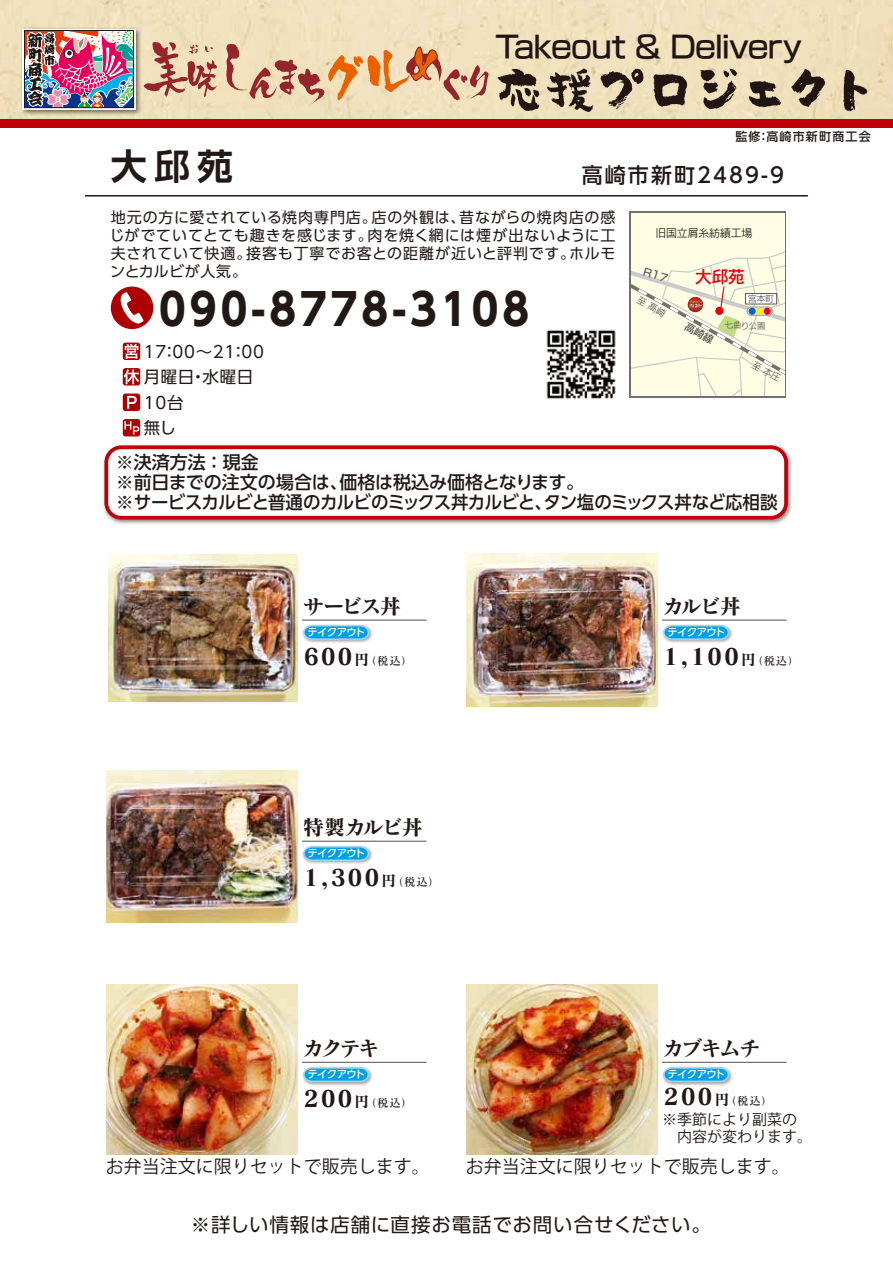
<style>
.page{position:relative;width:893px;height:1263px;background:#fff}
.page>*{position:absolute;margin:0;border:0;box-sizing:border-box;transform-origin:0 0}
.t1{font:50.55px "FOT Kso Basakoro";letter-spacing:-.065em;color:#201513}
.t2{font:700 43.5px "UD Shin Go Pro";letter-spacing:.1em;color:#221815;scale:.93 1}
.t3{font:700 36px "UD Shin Go Pro De";color:#221815}
.t4{font:30px "New Rodin Pro DB";letter-spacing:-.035em;color:#201513}
.t5{font:22.8px "Matisse Pro EB";letter-spacing:.075em;color:#221815}
.t6{font:21px "Matisse Pro B";letter-spacing:-.08em;color:#221815}
.t7{font:500 21px "UD Shin Go Pro";letter-spacing:.1em;color:#221815}
.t8{font:19.5px "UD Shin Go Pro";letter-spacing:.035em;color:#221815}
.t9{font:500 18px/20.2px "UD Shin Go Pro";letter-spacing:-.03em;color:#221815}
.t10{font:18px "Koz Go Pr 6 N";color:#221815}
.t11{font:16.5px/25.5px "UD Shin Go Pro";letter-spacing:.05em;color:#221815}
.t12{font:16.5px "New Rodin Pro DB";color:#e60012}
.t13{font:15px/18px "UD Shin Go Pro";letter-spacing:.05em;color:#221815;text-align:justify}
.t14{font:15px/16.5px "Koz Go Pr 6 N";color:#221815}
.t15{font:500 12px "UD Shin Go Pro";letter-spacing:.1em;color:#221815}
.t16{font:11.4px "Matisse Pro DB";color:#221815}
.t17{font:10.8px "New Rodin Pro M";color:#221815}
.t18{font:500 10.5px "UD Shin Go Pro";letter-spacing:-.065em;color:#fff}
.t19{font:8.7px "New Rodin Pro M";color:#595757}
.t20{font:8.25px "New Rodin Pro M";letter-spacing:-.03em;color:#595757}
.s1{font-family:"Matisse Pro EB";font-size:22.8px}
.s2{font-family:"Matisse Pro B";font-size:15.15px}
.s3{font-family:"Matisse Pro DB";font-size:11.4px}
</style>
<div class="page">
<img style="left:307px;top:628px;width:66px;height:15px">
<svg style="left:302px;top:624px;width:68px;height:17px"></svg>
<hr style="left:302px;top:620px;width:125px;height:1px;background:#514f4f">
<img style="left:466px;top:553px;width:192px;height:154px">
<img style="left:108px;top:554px;width:190px;height:147px">
<img style="left:466px;top:985px;width:192px;height:170px">
<img style="left:106px;top:770px;width:192px;height:152px">
<img style="left:106px;top:985px;width:192px;height:170px">
<img style="left:667px;top:628px;width:66px;height:15px">
<svg style="left:662px;top:624px;width:68px;height:17px"></svg>
<hr style="left:662px;top:620px;width:124px;height:1px;background:#514f4f">
<img style="left:307px;top:849px;width:66px;height:15px">
<svg style="left:302px;top:845px;width:68px;height:17px"></svg>
<hr style="left:302px;top:841px;width:125px;height:1px;background:#514f4f">
<img style="left:306px;top:1070px;width:67px;height:16px">
<svg style="left:302px;top:1066px;width:68px;height:17px"></svg>
<hr style="left:302px;top:1062px;width:125px;height:1px;background:#514f4f">
<img style="left:666px;top:1070px;width:67px;height:16px">
<svg style="left:662px;top:1066px;width:68px;height:17px"></svg>
<hr style="left:662px;top:1062px;width:124px;height:1px;background:#514f4f">
<div style="left:0;top:0;width:893px;height:128px;background:#f0e0bc"></div>
<div style="left:0;top:119px;width:893px;height:9px;background:#bf0008"></div>
<svg style="left:629px;top:211px;width:157px;height:186px;background:#a09e96"></svg>
<hr style="left:85px;top:195px;width:723px;height:1px;background:#221815">
<svg style="left:144px;top:42px;width:76px;height:55px"></svg>
<svg style="left:226px;top:44px;width:263px;height:62px"></svg>
<img style="left:546px;top:329px;width:70px;height:70px">
<svg style="left:123px;top:343px;width:17px;height:17px"></svg>
<svg style="left:125px;top:344px;width:13px;height:15px"></svg>
<svg style="left:123px;top:368px;width:17px;height:17px"></svg>
<svg style="left:124px;top:369px;width:15px;height:15px"></svg>
<div style="left:123px;top:394px;width:17px;height:17px;background:#ad0003;border-radius:3px"></div>
<svg style="left:127px;top:396px;width:10px;height:13px"></svg>
<div style="left:123px;top:419px;width:17px;height:17px;background:#ad0003;border-radius:3px"></div>
<svg style="left:124px;top:421px;width:15px;height:14px"></svg>
<img style="left:18px;top:28px;width:126px;height:90px">
<svg style="left:22px;top:29px;width:113px;height:81px"></svg>
<img style="left:23px;top:0;width:111px;height:109px">
<div style="left:24px;top:30px;width:110px;height:78px;border:1px solid #221815"></div>
<img style="left:103px;top:444px;width:689px;height:80px">
<div style="left:106px;top:447px;width:680px;height:71px;background:#fff;border-radius:15px"></div>
<div style="left:104px;top:445px;width:684px;height:75px;border:4px solid #bf0008;border-radius:15px"></div>
<div style="left:632px;top:213px;width:152px;height:182px;background:#fffde4"></div>
<div style="left:111px;top:287px;width:42px;height:42px;background:#ad0003;border-radius:50%"></div>
<svg style="left:120px;top:292px;width:24px;height:32px"></svg>
<svg style="left:632px;top:251px;width:152px;height:144px"></svg>
<h3 class="t4" style="left:495px;top:20px;width:308px">Takeout &amp; Delivery</h3>
<h1 class="t1" style="left:495px;top:63px;width:385px">応援プロジェクト</h1>
<p class="t15" style="left:735px;top:126px;width:137px">監修：高崎市新町商工会</p>
<h3 class="t3" style="left:111px;top:137px;width:124px">大邱苑</h3>
<h3 class="t7" style="left:582px;top:158px;width:204px">高崎市新町2489-9</h3>
<p class="t13" style="left:109px;top:208px;width:508px">地元の方に愛されている焼肉専門店。店の外観は、昔ながらの焼肉店の感じがでていてとても趣きを感じます。肉を焼く網には煙が出ないように工夫されていて快適。接客も丁寧でお客との距離が近いと評判です。ホルモンとカルビが人気。</p>
<p class="t17" style="left:655px;top:224px;width:98px">旧国立屑糸紡績工場</p>
<p class="t12" style="left:695px;top:262px;width:51px">大邱苑</p>
<h2 class="t2" style="left:159px;top:274px;width:399px">090-8778-3108</h2>
<p class="t19" style="left:748px;top:291px;width:27px">宮本町</p>
<p class="t20" style="left:725px;top:318px;width:42px">七曲り公園</p>
<p class="t11" style="left:144px;top:338px;width:122px">17：00～21：00月曜日・水曜日<br>10台<br>無し</p>
<p class="t9" style="left:116px;top:451px;width:663px">※決済方法 ：現金<br>※前日までの注文の場合は、価格は税込み価格となります。<br>※サービスカルビと普通のカルビのミックス丼カルビと、タン塩のミックス丼など応相談</p>
<h3 class="t6" style="left:303px;top:592px;width:99px">サービス丼</h3>
<p class="t16" style="left:304px;top:653px;width:111px"><span class="s1">600</span><span class="s2">円</span>（税込）</p>
<p class="t18" style="left:307px;top:624px;width:59px">テイクアウト</p>
<h3 class="t6" style="left:663px;top:592px;width:80px">カルビ丼</h3>
<h3 class="t5" style="left:663px;top:641px;width:138px">1,100<span class="s2">円</span><span class="s3">（税込）</span></h3>
<p class="t18" style="left:667px;top:624px;width:59px">テイクアウト</p>
<h3 class="t6" style="left:303px;top:813px;width:121px">特製カルビ丼</h3>
<h3 class="t5" style="left:304px;top:862px;width:138px">1,300<span class="s2">円</span><span class="s3">（税込）</span></h3>
<p class="t18" style="left:307px;top:845px;width:59px">テイクアウト</p>
<h3 class="t6" style="left:303px;top:1034px;width:78px">カクテキ</h3>
<p class="t16" style="left:304px;top:1095px;width:111px"><span class="s1">200</span><span class="s2">円</span>（税込）</p>
<p class="t18" style="left:307px;top:1066px;width:59px">テイクアウト</p>
<h3 class="t6" style="left:663px;top:1034px;width:99px">カブキムチ</h3>
<p class="t16" style="left:664px;top:1093px;width:111px"><span class="s1">200</span><span class="s2">円</span>（税込）</p>
<p class="t18" style="left:667px;top:1066px;width:59px">テイクアウト</p>
<p class="t14" style="left:677px;top:1112px;width:137px;text-indent:-15px">※季節により副菜の内容が変わります。</p>
<p class="t10" style="left:106px;top:1156px;width:325px">お弁当注文に限りセットで販売します。</p>
<p class="t10" style="left:466px;top:1156px;width:325px">お弁当注文に限りセットで販売します。</p>
<h3 class="t8" style="left:191px;top:1209px;width:522px">※詳しい情報は店舗に直接お電話でお問い合せください。</h3>
</div>
